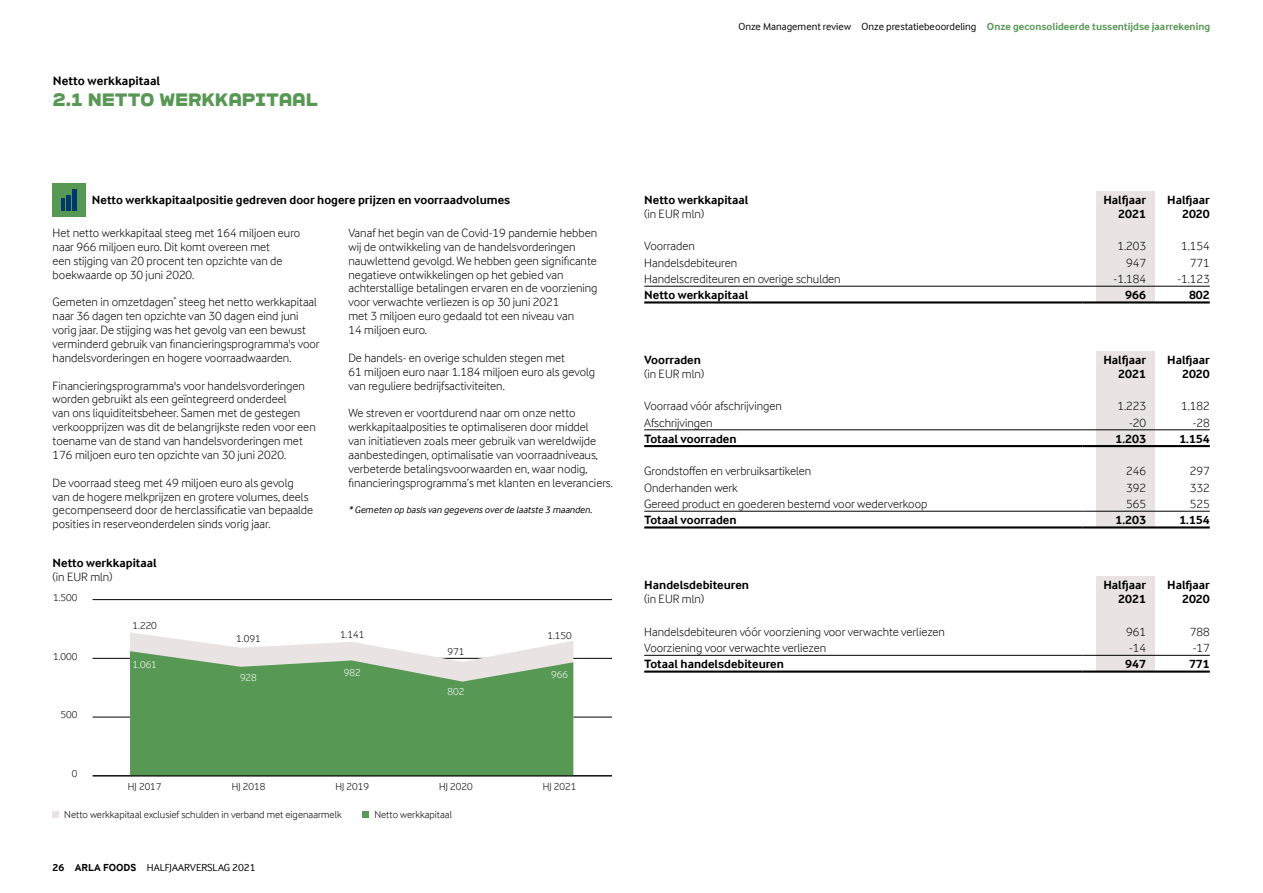
<style>
.page{position:relative;width:1263px;height:893px;background:#fff}
.page>*{position:absolute;margin:0;border:0;box-sizing:border-box;transform-origin:0 0}
.t1{font:18px "ARLASTRONG";color:#589855}
.t2{font:700 12.75px "Arla Inter Face";color:#000}
.t3{font:300 12.3px/13.8px "Arla Inter Face";color:#000}
.t4{font:700 12.3px/13.8px "Arla Inter Face";color:#000;text-align:right}
.t5{font:300 10.5px "Arla Inter Face";color:#000}
.t6{font:10.5px "Arla Inter Face";color:#000}
.t7{font:300 10.5px "Arla Inter Face";color:#fff}
.t8{font:italic 9.75px "Arla Inter Face";color:#000}
.s1{font-weight:700;color:#589855}
.s2{font-weight:700}
</style>
<div class="page">
<div style="left:1096px;top:191px;width:58px;height:111px;background:#e9e4e3"></div>
<div style="left:1096px;top:351px;width:58px;height:176px;background:#e9e4e3"></div>
<div style="left:1096px;top:576px;width:58px;height:95px;background:#e9e4e3"></div>
<div style="left:53px;top:184px;width:33px;height:33px;background:#589855"></div>
<div style="left:66px;top:195px;width:5px;height:16px;background:#00386b"></div>
<div style="left:72px;top:190px;width:5px;height:21px;background:#00386b"></div>
<hr style="left:61px;top:199px;width:4px;height:12px;background:#00386b">
<hr style="left:93px;top:717px;width:519px;height:1px;background:#000">
<hr style="left:93px;top:658px;width:519px;height:1px;background:#000">
<hr style="left:93px;top:599px;width:519px;height:1px;background:#000">
<svg style="left:130px;top:632px;width:443px;height:19px"></svg>
<svg style="left:130px;top:651px;width:443px;height:124px;background:#6aa166"></svg>
<hr style="left:93px;top:775px;width:519px;height:1px;background:#000">
<hr style="left:644px;top:286px;width:438px;height:1px;background:#000">
<hr style="left:1082px;top:286px;width:64px;height:1px;background:#000">
<hr style="left:1146px;top:286px;width:64px;height:1px;background:#000">
<hr style="left:644px;top:301px;width:438px;height:3px;background:#000">
<hr style="left:1082px;top:301px;width:64px;height:3px;background:#000">
<hr style="left:1146px;top:301px;width:64px;height:3px;background:#000">
<hr style="left:644px;top:429px;width:438px;height:1px;background:#000">
<hr style="left:1082px;top:429px;width:64px;height:1px;background:#000">
<hr style="left:1146px;top:429px;width:64px;height:1px;background:#000">
<hr style="left:644px;top:511px;width:438px;height:1px;background:#000">
<hr style="left:1082px;top:511px;width:64px;height:1px;background:#000">
<hr style="left:1146px;top:511px;width:64px;height:1px;background:#000">
<hr style="left:644px;top:526px;width:438px;height:2px;background:#000">
<hr style="left:1082px;top:526px;width:64px;height:2px;background:#000">
<hr style="left:1146px;top:526px;width:64px;height:2px;background:#000">
<hr style="left:644px;top:445px;width:438px;height:2px;background:#000">
<hr style="left:1082px;top:445px;width:64px;height:2px;background:#000">
<hr style="left:1146px;top:445px;width:64px;height:2px;background:#000">
<hr style="left:644px;top:655px;width:438px;height:1px;background:#000">
<hr style="left:1082px;top:655px;width:64px;height:1px;background:#000">
<hr style="left:1146px;top:655px;width:64px;height:1px;background:#000">
<hr style="left:644px;top:670px;width:438px;height:3px;background:#000">
<hr style="left:1082px;top:670px;width:64px;height:3px;background:#000">
<hr style="left:1146px;top:670px;width:64px;height:3px;background:#000">
<svg style="left:53px;top:812px;width:6px;height:6px"></svg>
<svg style="left:363px;top:812px;width:6px;height:6px"></svg>
<p class="t2" style="left:53px;top:73px;width:109px">Netto werkkapitaal</p>
<h1 class="t1" style="left:53px;top:90px;width:53px">2.1 NETTO</h1>
<h1 class="t1" style="left:160px;top:90px;width:15px">WERKKA</h1>
<h1 class="t1" style="left:242px;top:90px;width:29px">PITAAL</h1>
<p class="t6" style="left:738px;top:20px;width:473px">Onze Management review Onze prestatiebeoordeling <span class="s1">Onze geconsolideerde tussentijdse jaarrekening</span></p>
<p class="t4" style="left:92px;top:193px;width:420px">Netto werkkapitaalpositie gedreven door hogere prijzen en voorraadvolumes</p>
<p class="t3" style="left:53px;top:226px;width:249px">Het netto werkkapitaal steeg met 164 miljoen euro naar 966 miljoen euro. Dit komt overeen met<br>een stijging van 20 procent ten opzichte van de boekwaarde op 30 juni 2020.</p>
<p class="t3" style="left:53px;top:295px;width:269px">Gemeten in omzetdagen<sup>*</sup> steeg het netto werkkapitaal naar 36 dagen ten opzichte van 30 dagen eind juni vorig jaar. De stijging was het gevolg van een bewust verminderd gebruik van financieringsprogramma's voor handelsvorderingen en hogere voorraadwaarden.</p>
<p class="t3" style="left:53px;top:378px;width:265px">Financieringsprogramma's voor handelsvorderingen worden gebruikt als een geïntegreerd onderdeel<br>van ons liquiditeitsbeheer. Samen met de gestegen verkoopprijzen was dit de belangrijkste reden voor een toename van de stand van handelsvorderingen met 176 miljoen euro ten opzichte van 30 juni 2020.</p>
<p class="t3" style="left:53px;top:476px;width:262px">De voorraad steeg met 49 miljoen euro als gevolg van de hogere melkprijzen en grotere volumes, deels gecompenseerd door de herclassificatie van bepaalde posities in reserveonderdelen sinds vorig jaar.</p>
<p class="t3" style="left:348px;top:226px;width:251px">Vanaf het begin van de Covid-19 pandemie hebben wij de ontwikkeling van de handelsvorderingen nauwlettend gevolgd. We hebben geen significante negatieve ontwikkelingen op het gebied van achterstallige betalingen ervaren en de voorziening voor verwachte verliezen is op 30 juni 2021<br>met 3 miljoen euro gedaald tot een niveau van<br>14 miljoen euro.</p>
<p class="t3" style="left:348px;top:351px;width:248px">De handels- en overige schulden stegen met<br>61 miljoen euro naar 1.184 miljoen euro als gevolg van reguliere bedrijfsactiviteiten.</p>
<p class="t3" style="left:348px;top:406px;width:266px">We streven er voortdurend naar om onze netto werkkapitaalposities te optimaliseren door middel<br>van initiatieven zoals meer gebruik van wereldwijde aanbestedingen, optimalisatie van voorraadniveaus, verbeterde betalingsvoorwaarden en, waar nodig, financieringsprogramma’s met klanten en leveranciers.</p>
<p class="t8" style="left:348px;top:504px;width:245px">* Gemeten op basis van gegevens over de laatste 3 maanden.</p>
<p class="t4" style="left:53px;top:556px;width:106px">Netto werkkapitaal</p>
<p class="t3" style="left:53px;top:570px;width:61px">(in EUR mln)</p>
<p class="t5" style="left:53px;top:591px;width:26px">1.500</p>
<p class="t5" style="left:53px;top:650px;width:26px">1.000</p>
<p class="t5" style="left:61px;top:709px;width:18px">500</p>
<p class="t5" style="left:72px;top:768px;width:7px">0</p>
<p class="t5" style="left:133px;top:619px;width:26px">1.220</p>
<p class="t7" style="left:133px;top:658px;width:26px">1.061</p>
<p class="t5" style="left:128px;top:781px;width:35px">HJ 2017</p>
<p class="t5" style="left:236px;top:632px;width:26px">1.091</p>
<p class="t7" style="left:240px;top:671px;width:18px">928</p>
<p class="t5" style="left:232px;top:781px;width:35px">HJ 2018</p>
<p class="t5" style="left:340px;top:628px;width:26px">1.141</p>
<p class="t7" style="left:344px;top:666px;width:18px">982</p>
<p class="t5" style="left:335px;top:781px;width:35px">HJ 2019</p>
<p class="t5" style="left:447px;top:645px;width:18px">971</p>
<p class="t7" style="left:447px;top:685px;width:18px">802</p>
<p class="t5" style="left:439px;top:781px;width:35px;rotate:-1deg">HJ 2020</p>
<p class="t5" style="left:64px;top:809px;width:279px">Netto werkkapitaal exclusief schulden in verband met eigenaarmelk</p>
<p class="t5" style="left:374px;top:809px;width:79px">Netto werkkapitaal</p>
<p class="t6" style="left:53px;top:861px;width:204px"><span class="s2">26 ARLA FOODS</span> HALFJAARVERSLAG 2021</p>
<p class="t5" style="left:547px;top:629px;width:26px">1.150</p>
<p class="t7" style="left:551px;top:669px;width:18px">966</p>
<p class="t5" style="left:543px;top:781px;width:35px">HJ 2021</p>
<p class="t4" style="left:644px;top:193px;width:106px">Netto werkkapitaal</p>
<p class="t3" style="left:644px;top:207px;width:61px">(in EUR mln)</p>
<p class="t4" style="left:1103px;top:193px;width:44px">Halfjaar<br>2021</p>
<p class="t4" style="left:1167px;top:193px;width:44px">Halfjaar<br>2020</p>
<p class="t3" style="left:644px;top:239px;width:52px">Voorraden</p>
<p class="t3" style="left:1117px;top:239px;width:30px">1.203</p>
<p class="t3" style="left:1181px;top:239px;width:30px">1.154</p>
<p class="t3" style="left:644px;top:256px;width:94px">Handelsdebiteuren</p>
<p class="t3" style="left:1126px;top:256px;width:21px">947</p>
<p class="t3" style="left:1190px;top:256px;width:21px">771</p>
<p class="t3" style="left:644px;top:272px;width:198px">Handelscrediteuren en overige schulden</p>
<p class="t3" style="left:1113px;top:272px;width:34px">-1.184</p>
<p class="t3" style="left:1177px;top:272px;width:34px">-1.123</p>
<p class="t4" style="left:644px;top:288px;width:106px">Netto werkkapitaal</p>
<p class="t4" style="left:1125px;top:288px;width:22px">966</p>
<p class="t4" style="left:1189px;top:288px;width:22px">802</p>
<p class="t4" style="left:644px;top:353px;width:58px">Voorraden</p>
<p class="t3" style="left:644px;top:367px;width:61px">(in EUR mln)</p>
<p class="t4" style="left:1103px;top:353px;width:44px">Halfjaar<br>2021</p>
<p class="t4" style="left:1167px;top:353px;width:44px">Halfjaar<br>2020</p>
<p class="t3" style="left:644px;top:399px;width:139px">Voorraad vóór afschrijvingen</p>
<p class="t3" style="left:1117px;top:399px;width:30px">1.223</p>
<p class="t3" style="left:1181px;top:399px;width:30px">1.182</p>
<p class="t3" style="left:644px;top:415px;width:70px">Afschrijvingen</p>
<p class="t3" style="left:1129px;top:415px;width:19px">-20</p>
<p class="t3" style="left:1193px;top:415px;width:19px">-28</p>
<p class="t4" style="left:644px;top:432px;width:94px">Totaal voorraden</p>
<p class="t4" style="left:1115px;top:432px;width:32px">1.203</p>
<p class="t4" style="left:1179px;top:432px;width:32px">1.154</p>
<p class="t3" style="left:644px;top:464px;width:169px">Grondstoffen en verbruiksartikelen</p>
<p class="t3" style="left:1126px;top:464px;width:21px">246</p>
<p class="t3" style="left:1190px;top:464px;width:21px">297</p>
<p class="t3" style="left:644px;top:481px;width:95px">Onderhanden werk</p>
<p class="t3" style="left:1126px;top:481px;width:21px">392</p>
<p class="t3" style="left:1190px;top:481px;width:21px">332</p>
<p class="t3" style="left:644px;top:497px;width:285px">Gereed product en goederen bestemd voor wederverkoop</p>
<p class="t3" style="left:1126px;top:497px;width:21px">565</p>
<p class="t3" style="left:1190px;top:497px;width:21px">525</p>
<p class="t4" style="left:644px;top:513px;width:94px">Totaal voorraden</p>
<p class="t4" style="left:1115px;top:513px;width:32px">1.203</p>
<p class="t4" style="left:1179px;top:513px;width:32px">1.154</p>
<p class="t4" style="left:644px;top:578px;width:106px">Handelsdebiteuren</p>
<p class="t3" style="left:644px;top:592px;width:61px">(in EUR mln)</p>
<p class="t4" style="left:1103px;top:578px;width:44px">Halfjaar<br>2021</p>
<p class="t4" style="left:1167px;top:578px;width:44px">Halfjaar<br>2020</p>
<p class="t3" style="left:644px;top:625px;width:302px">Handelsdebiteuren vóór voorziening voor verwachte verliezen</p>
<p class="t3" style="left:1126px;top:625px;width:21px">961</p>
<p class="t3" style="left:1190px;top:625px;width:21px">788</p>
<p class="t3" style="left:644px;top:641px;width:183px">Voorziening voor verwachte verliezen</p>
<p class="t3" style="left:1129px;top:641px;width:19px">-14</p>
<p class="t3" style="left:1193px;top:641px;width:19px">-17</p>
<p class="t4" style="left:644px;top:657px;width:141px">Totaal handelsdebiteuren</p>
<p class="t4" style="left:1125px;top:657px;width:22px">947</p>
<p class="t4" style="left:1189px;top:657px;width:22px">771</p>
</div>
